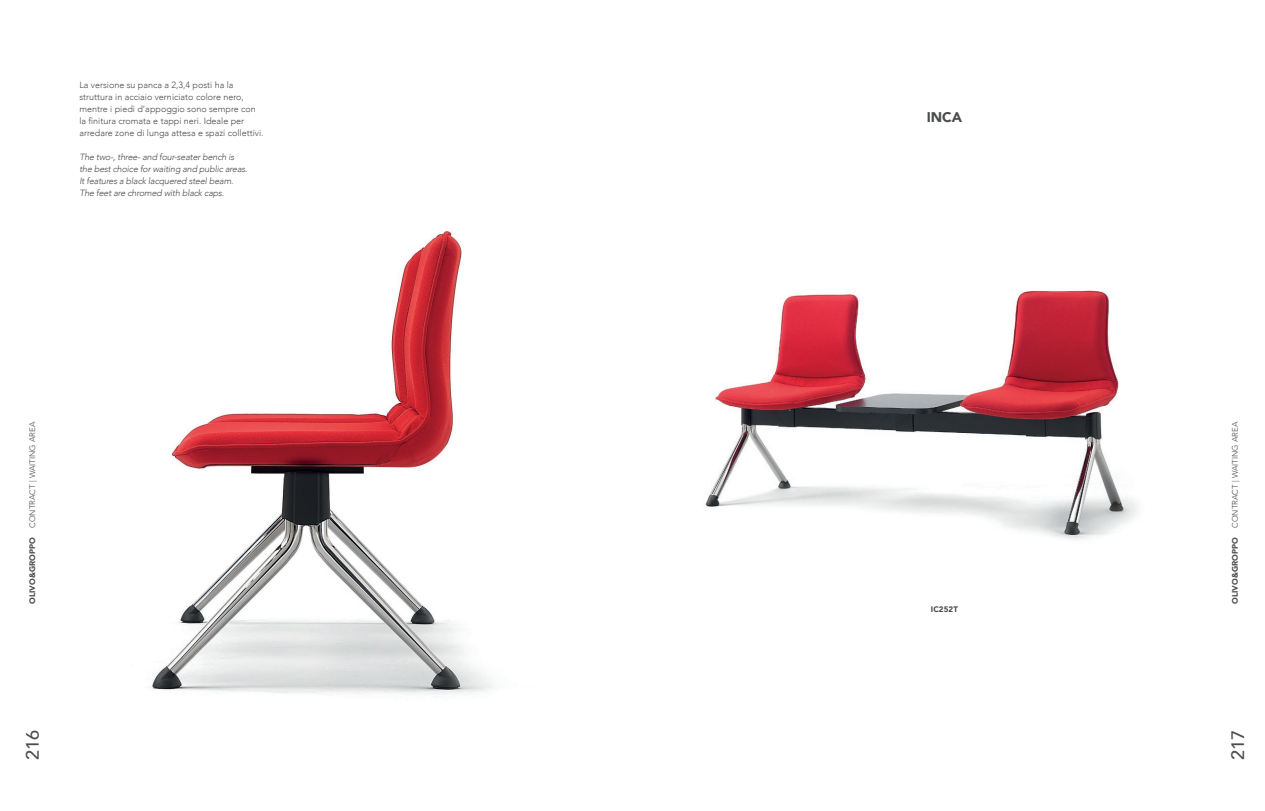
<style>
.page{position:relative;width:1265px;height:811px;background:#fff}
.page>*{position:absolute;margin:0;border:0;box-sizing:border-box;transform-origin:0 0}
.t1{font:500 18px "Avenir";color:#4b4c4d}
.t2{font:900 14px "Avenir";color:#4b4c4d}
.t3{font:300 9px/12px "Avenir";color:#4b4c4d}
.t4{font:italic 300 9px/12px "Avenir";letter-spacing:-.02em;color:#4b4c4d}
.t5{font:300 8px "Avenir";color:#4b4c4d}
.t6{font:900 8px "Avenir";letter-spacing:.01em;color:#4b4c4d}
.s1{font-weight:900}
</style>
<div class="page">
<img style="left:149px;top:231px;width:344px;height:466px">
<img style="left:705px;top:290px;width:433px;height:250px">
<p class="t3" style="left:79px;top:79px;width:186px">La versione su panca a 2,3,4 posti ha la struttura in acciaio verniciato colore nero, mentre i piedi d’appoggio sono sempre con la finitura cromata e tappi neri. Ideale per arredare zone di lunga attesa e spazi collettivi.</p>
<p class="t4" style="left:79px;top:151px;width:170px">The two-, three- and four-seater bench is the best choice for waiting and public areas.<br>It features a black lacquered steel beam.<br>The feet are chromed with black caps.</p>
<p class="t5" style="left:28px;top:604px;width:184px;rotate:-90deg"><span class="s1">OLIVO&amp;GROPPO</span> CONTRACT | WAITING AREA</p>
<h2 class="t2" style="left:926px;top:105px;width:37px">INCA</h2>
<p class="t6" style="left:930px;top:602px;width:29px">IC252T</p>
<p class="t5" style="left:1230px;top:604px;width:184px;rotate:-90deg"><span class="s1">OLIVO&amp;GROPPO</span> CONTRACT | WAITING AREA</p>
<h1 class="t1" style="left:17px;top:760px;width:32px;rotate:-90deg">216</h1>
<h1 class="t1" style="left:1222px;top:760px;width:32px;rotate:-90deg">217</h1>
</div>
